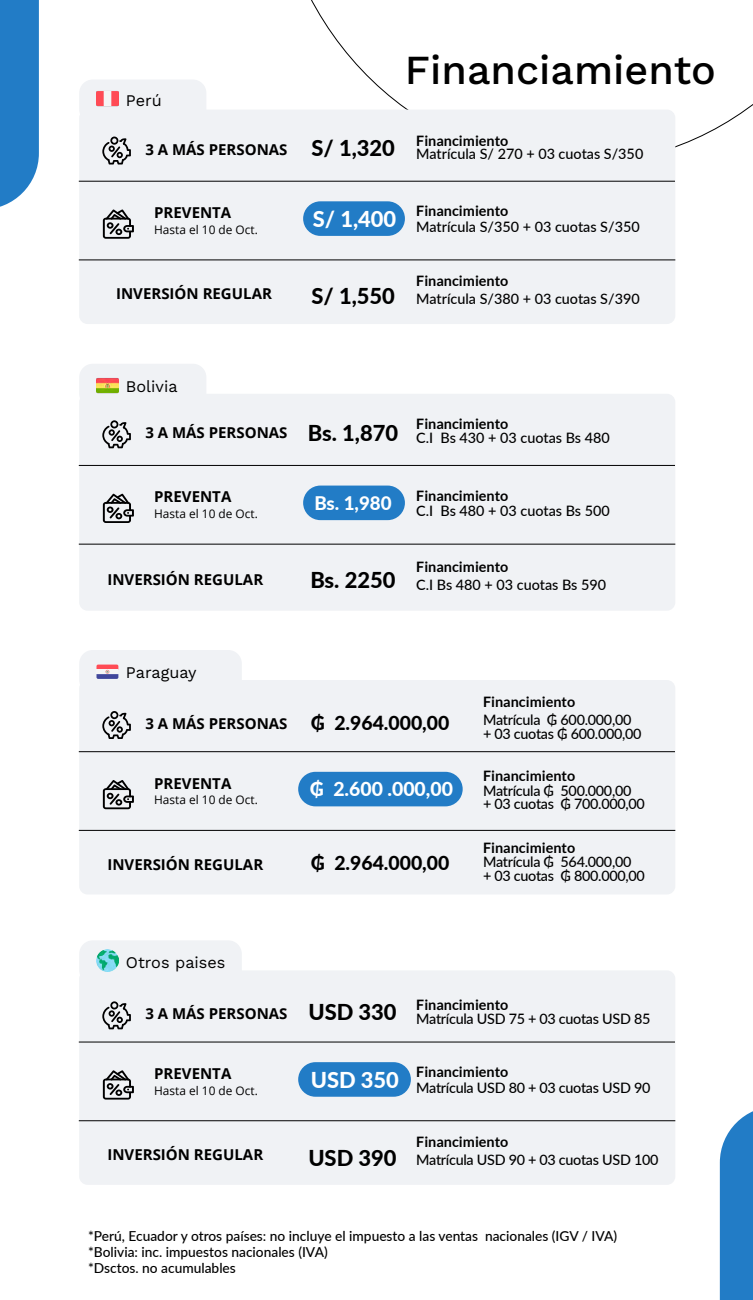
<style>
.page{position:relative;width:753px;height:1300px;background:#fff}
.page>*{position:absolute;margin:0;border:0;box-sizing:border-box;transform-origin:0 0}
.t1{font:500 41.25px "Work Sans";color:#000}
.t2{font:800 21.88px "Lato";color:#000}
.t3{font:800 21.88px "Lato";color:#fff}
.t4{font:800 19.38px "Lato";color:#000}
.t5{font:800 19.38px "Lato";color:#fff}
.t6{font:800 18.75px "Lato";color:#fff}
.t7{font:16.25px "Work Sans";color:#000}
.t8{font:700 15px "Open Sans";color:#000}
.t9{font:500 14.38px/13.8px "Lato";letter-spacing:-.02em;color:#000}
.t10{font:700 14.38px "Lato";color:#000}
.t11{font:500 14.38px "Lato";color:#000}
.t12{font:500 13.75px/15.6px "Lato";color:#000}
.t13{font:11.88px "Open Sans";color:#000}
</style>
<div class="page">
<svg style="left:311px;top:0;width:441px;height:148px"></svg>
<div style="left:79px;top:110px;width:596px;height:214px;background:#f0f2f5;border-radius:8px"></div>
<div style="left:79px;top:394px;width:596px;height:216px;background:#f0f2f5;border-radius:8px"></div>
<div style="left:79px;top:680px;width:596px;height:214px;background:#f0f2f5;border-radius:8px"></div>
<div style="left:79px;top:970px;width:596px;height:214px;background:#f0f2f5;border-radius:8px"></div>
<div style="left:79px;top:79px;width:127px;height:44px;background:#f0f2f5;border-radius:14px"></div>
<div style="left:79px;top:364px;width:127px;height:43px;background:#f0f2f5;border-radius:14px"></div>
<div style="left:79px;top:650px;width:163px;height:43px;background:#f0f2f5;border-radius:14px"></div>
<div style="left:79px;top:940px;width:163px;height:43px;background:#f0f2f5;border-radius:14px"></div>
<svg style="left:102px;top:136px;width:29px;height:28px"></svg>
<svg style="left:102px;top:420px;width:29px;height:28px"></svg>
<svg style="left:102px;top:711px;width:29px;height:28px"></svg>
<svg style="left:102px;top:1001px;width:29px;height:28px"></svg>
<svg style="left:103px;top:209px;width:31px;height:30px"></svg>
<svg style="left:103px;top:493px;width:31px;height:30px"></svg>
<svg style="left:103px;top:780px;width:31px;height:29px"></svg>
<svg style="left:103px;top:1070px;width:31px;height:29px"></svg>
<hr style="left:79px;top:181px;width:596px;height:1px;background:#000">
<hr style="left:79px;top:465px;width:596px;height:1px;background:#000">
<hr style="left:79px;top:751px;width:596px;height:1px;background:#000">
<hr style="left:79px;top:1041px;width:596px;height:1px;background:#000">
<hr style="left:79px;top:259px;width:596px;height:1px;background:#000">
<hr style="left:79px;top:544px;width:596px;height:1px;background:#000">
<hr style="left:79px;top:830px;width:596px;height:1px;background:#000">
<hr style="left:79px;top:1120px;width:596px;height:1px;background:#000">
<div style="left:303px;top:201px;width:102px;height:35px;background:#227cc6;border-radius:17px"></div>
<div style="left:303px;top:485px;width:102px;height:35px;background:#227cc6;border-radius:17px"></div>
<div style="left:298px;top:771px;width:164px;height:35px;background:#227cc6;border-radius:17px"></div>
<div style="left:298px;top:1062px;width:113px;height:34px;background:#227cc6;border-radius:17px"></div>
<img style="left:96px;top:91px;width:22px;height:16px">
<img style="left:96px;top:378px;width:22px;height:16px">
<svg style="left:96px;top:664px;width:22px;height:15px"></svg>
<img style="left:96px;top:949px;width:22px;height:22px">
<svg style="left:719px;top:1111px;width:33px;height:188px;background:#3989cb"></svg>
<svg style="left:0;top:0;width:39px;height:207px;background:#3285ca"></svg>
<h1 class="t1" style="left:405px;top:39px;width:312px">Financiamiento</h1>
<p class="t7" style="left:126px;top:88px;width:37px">Perú</p>
<p class="t8" style="left:145px;top:138px;width:144px">3 A MÁS PERSONAS</p>
<h2 class="t2" style="left:311px;top:132px;width:85px">S/ 1,320</h2>
<p class="t10" style="left:416px;top:132px;width:94px">Financimiento</p>
<p class="t11" style="left:416px;top:143px;width:228px">Matrícula S/ 270 + 03 cuotas S/350</p>
<p class="t8" style="left:154px;top:202px;width:79px">PREVENTA</p>
<p class="t13" style="left:154px;top:221px;width:105px">Hasta el 10 de Oct.</p>
<h2 class="t3" style="left:313px;top:203px;width:85px">S/ 1,400</h2>
<p class="t10" style="left:416px;top:203px;width:94px">Financimiento</p>
<p class="t11" style="left:416px;top:216px;width:225px">Matrícula S/350 + 03 cuotas S/350</p>
<p class="t8" style="left:116px;top:283px;width:157px">INVERSIÓN REGULAR</p>
<h2 class="t2" style="left:311px;top:279px;width:85px">S/ 1,550</h2>
<p class="t10" style="left:416px;top:272px;width:94px">Financimiento</p>
<p class="t11" style="left:416px;top:289px;width:225px">Matrícula S/380 + 03 cuotas S/390</p>
<p class="t7" style="left:126px;top:374px;width:53px">Bolivia</p>
<p class="t8" style="left:145px;top:422px;width:144px">3 A MÁS PERSONAS</p>
<h2 class="t2" style="left:308px;top:417px;width:92px">Bs. 1,870</h2>
<p class="t10" style="left:416px;top:416px;width:94px">Financimiento</p>
<p class="t11" style="left:416px;top:427px;width:195px">C.I Bs 430 + 03 cuotas Bs 480</p>
<p class="t8" style="left:154px;top:486px;width:79px">PREVENTA</p>
<p class="t13" style="left:154px;top:505px;width:105px">Hasta el 10 de Oct.</p>
<h3 class="t6" style="left:314px;top:489px;width:79px">Bs. 1,980</h3>
<p class="t10" style="left:416px;top:487px;width:94px">Financimiento</p>
<p class="t11" style="left:416px;top:500px;width:195px">C.I Bs 480 + 03 cuotas Bs 500</p>
<p class="t8" style="left:107px;top:569px;width:157px">INVERSIÓN REGULAR</p>
<h2 class="t2" style="left:310px;top:563px;width:86px">Bs. 2250</h2>
<p class="t10" style="left:416px;top:558px;width:94px">Financimiento</p>
<p class="t11" style="left:416px;top:574px;width:191px">C.I Bs 480 + 03 cuotas Bs 590</p>
<p class="t7" style="left:126px;top:660px;width:72px">Paraguay</p>
<p class="t10" style="left:483px;top:693px;width:94px">Financimiento</p>
<p class="t8" style="left:145px;top:713px;width:144px">3 A MÁS PERSONAS</p>
<h3 class="t4" style="left:311px;top:708px;width:140px">₲ 2.964.000,00</h3>
<p class="t9" style="left:483px;top:712px;width:160px">Matrícula ₲ 600.000,00 + 03 cuotas ₲ 600.000,00</p>
<p class="t8" style="left:154px;top:772px;width:79px">PREVENTA</p>
<p class="t13" style="left:154px;top:792px;width:105px">Hasta el 10 de Oct.</p>
<h3 class="t5" style="left:310px;top:775px;width:144px">₲ 2.600 .000,00</h3>
<p class="t10" style="left:483px;top:767px;width:94px">Financimiento</p>
<p class="t9" style="left:483px;top:782px;width:163px">Matrícula ₲ 500.000,00<br>+ 03 cuotas ₲ 700.000,00</p>
<p class="t8" style="left:107px;top:853px;width:157px">INVERSIÓN REGULAR</p>
<h3 class="t4" style="left:311px;top:848px;width:140px">₲ 2.964.000,00</h3>
<p class="t10" style="left:483px;top:839px;width:94px">Financimiento</p>
<p class="t9" style="left:483px;top:854px;width:163px">Matrícula ₲ 564.000,00<br>+ 03 cuotas ₲ 800.000,00</p>
<p class="t7" style="left:126px;top:950px;width:101px">Otros paises</p>
<p class="t8" style="left:145px;top:1003px;width:144px">3 A MÁS PERSONAS</p>
<h2 class="t2" style="left:308px;top:995px;width:90px">USD 330</h2>
<p class="t10" style="left:416px;top:996px;width:94px">Financimiento</p>
<p class="t9" style="left:416px;top:1011px;width:235px">Matrícula USD 75 + 03 cuotas USD 85</p>
<p class="t8" style="left:154px;top:1063px;width:79px">PREVENTA</p>
<p class="t13" style="left:154px;top:1082px;width:105px">Hasta el 10 de Oct.</p>
<h2 class="t3" style="left:310px;top:1064px;width:90px">USD 350</h2>
<p class="t10" style="left:416px;top:1063px;width:94px">Financimiento</p>
<p class="t9" style="left:416px;top:1079px;width:235px">Matrícula USD 80 + 03 cuotas USD 90</p>
<p class="t8" style="left:107px;top:1143px;width:157px">INVERSIÓN REGULAR</p>
<h2 class="t2" style="left:308px;top:1141px;width:90px">USD 390</h2>
<p class="t10" style="left:416px;top:1133px;width:94px">Financimiento</p>
<p class="t9" style="left:416px;top:1152px;width:243px">Matrícula USD 90 + 03 cuotas USD 100</p>
<p class="t12" style="left:88px;top:1227px;width:530px">*Perú, Ecuador y otros países: no incluye el impuesto a las ventas nacionales (IGV / IVA) *Bolivia: inc. impuestos nacionales (IVA)<br>*Dsctos. no acumulables</p>
</div>
